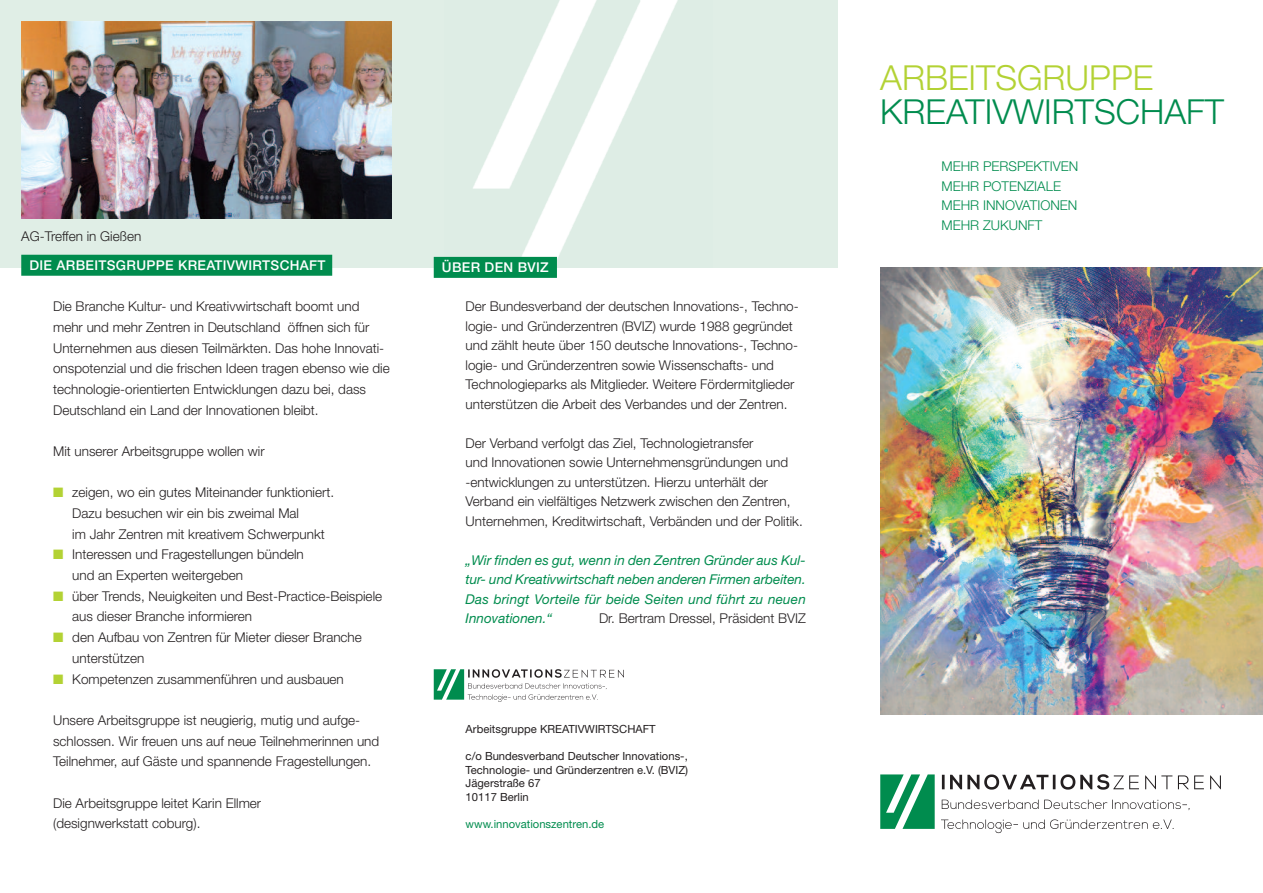
<style>
.page{position:relative;width:1263px;height:893px;background:#fff}
.page>*{position:absolute;margin:0;border:0;box-sizing:border-box;transform-origin:0 0}
.t1{font:300 34.5px "Helvetica Neue LT Std";color:#008c4e}
.t2{font:300 34.5px "Helvetica Neue LT Std";color:#b3d234}
.t3{font:300 13.5px/20.7px "Helvetica Neue LT Std";color:#231f20}
.t4{font:italic 13.5px/19.5px "Helvetica Neue LT Std";letter-spacing:.01em;color:#008c4e;text-align:justify}
.t5{font:300 13.5px/19.5px "Helvetica Neue LT Std";color:#008c4e}
.t6{font:500 13.5px "Helvetica Neue LT Std";letter-spacing:.025em;color:#fff}
.t7{font:11.25px/13.5px "Helvetica Neue LT Std";color:#231f20}
.t8{font:11.25px "Helvetica Neue LT Std";color:#008c4e}
.s1{color:#008c4e}
.s2{color:#b3d234}
</style>
<div class="page">
<div style="left:0;top:0;width:412px;height:268px;background:#e0eee6"></div>
<div style="left:412px;top:0;width:426px;height:268px;background:#e0eee6"></div>
<img style="left:444px;top:0;width:234px;height:259px">
<img style="left:880px;top:268px;width:383px;height:446px">
<svg style="left:942px;top:774px;width:279px;height:16px"></svg>
<svg style="left:941px;top:800px;width:248px;height:33px"></svg>
<svg style="left:880px;top:774px;width:55px;height:55px"></svg>
<div style="left:21px;top:255px;width:311px;height:21px;background:#008c4e"></div>
<div style="left:434px;top:257px;width:123px;height:21px;background:#008c4e"></div>
<svg style="left:434px;top:669px;width:190px;height:33px"></svg>
<img style="left:21px;top:21px;width:370px;height:198px">
<p class="t3" style="left:21px;top:227px;width:122px">AG-Treffen in Gießen</p>
<p class="t6" style="left:29px;top:260px;width:304px">DIE ARBEITSGRUPPE KREATIVWIRTSCHAFT<span class="s1">..</span></p>
<p class="t3" style="left:53px;top:297px;width:338px">Die Branche Kultur- und Kreativwirtschaft boomt und mehr und mehr Zentren in Deutschland öffnen sich für Unternehmen aus diesen Teilmärkten. Das hohe Innovati&shy;onspotenzial und die frischen Ideen tragen ebenso wie die technologie-orientierten Entwicklungen dazu bei, dass Deutschland ein Land der Innovationen bleibt.</p>
<p class="t3" style="left:53px;top:442px;width:213px">Mit unserer Arbeitsgruppe wollen wir</p>
<p class="t3" style="left:72px;top:484px;width:263px;text-indent:-19px"><span class="s2">■</span> zeigen, wo ein gutes Miteinander funktioniert.<br>Dazu besuchen wir ein bis zweimal Mal<br>im Jahr Zentren mit kreativem Schwerpunkt</p>
<p class="t3" style="left:72px;top:546px;width:233px;text-indent:-19px"><span class="s2">■</span> Interessen und Fragestellungen bündeln und an Experten weitergeben</p>
<p class="t3" style="left:72px;top:587px;width:311px;text-indent:-19px"><span class="s2">■</span> über Trends, Neuigkeiten und Best-Practice-Beispiele aus dieser Branche informieren</p>
<p class="t3" style="left:72px;top:628px;width:291px;text-indent:-19px"><span class="s2">■</span> den Aufbau von Zentren für Mieter dieser Branche unterstützen</p>
<p class="t3" style="left:53px;top:670px;width:292px"><span class="s2">■</span> Kompetenzen zusammenführen und ausbauen</p>
<p class="t3" style="left:53px;top:711px;width:328px">Unsere Arbeitsgruppe ist neugierig, mutig und aufge&shy;schlossen. Wir freuen uns auf neue Teilnehmerinnen und<br>Teilnehmer, auf Gäste und spannende Fragestellungen.</p>
<p class="t3" style="left:53px;top:794px;width:210px">Die Arbeitsgruppe leitet Karin Ellmer (designwerkstatt coburg).</p>
<p class="t6" style="left:442px;top:262px;width:117px">ÜBER DEN BVIZ<span class="s1">..</span></p>
<p class="t3" style="left:466px;top:298px;width:335px;line-height:19.5px">Der Bundesverband der deutschen Innovations-, Techno&shy;logie- und Gründerzentren (BVIZ) wurde 1988 gegründet und zählt heute über 150 deutsche Innovations-, Techno&shy;logie- und Gründerzentren sowie Wissenschafts- und Technologieparks als Mitglieder. Weitere Fördermitglieder unterstützen die Arbeit des Verbandes und der Zentren.</p>
<p class="t3" style="left:466px;top:434px;width:339px;line-height:19.5px">Der Verband verfolgt das Ziel, Technologietransfer<br>und Innovationen sowie Unternehmensgründungen und -entwicklungen zu unterstützen. Hierzu unterhält der Verband ein vielfältiges Netzwerk zwischen den Zentren, Unternehmen, Kreditwirtschaft, Verbänden und der Politik.</p>
<p class="t4" style="left:466px;top:551px;width:342px">„Wir finden es gut, wenn in den Zentren Gründer aus Kul&shy;tur- und Kreativwirtschaft neben anderen Firmen arbeiten.<br>Das bringt Vorteile für beide Seiten und führt zu neuen Innovationen.“</p>
<p class="t3" style="left:599px;top:609px;width:208px">Dr. Bertram Dressel, Präsident BVIZ</p>
<p class="t7" style="left:466px;top:723px;width:192px">Arbeitsgruppe KreAtivwirtschAft</p>
<p class="t7" style="left:466px;top:750px;width:224px">c/o Bundesverband Deutscher innovations-, technologie- und Gründerzentren e.v. (BviZ)<br>Jägerstraße 67<br>10117 Berlin</p>
<p class="t8" style="left:466px;top:819px;width:140px">www.innovationszentren.de</p>
<h1 class="t2" style="left:880px;top:65px;width:274px">ARBEITSGRUPPE</h1>
<h1 class="t1" style="left:880px;top:99px;width:345px">KREATIVWIRTSCHAFT</h1>
<p class="t5" style="left:941px;top:158px;width:138px">MEHR PERSPEKTIVEN<br>MEHR POTENZIALE<br>MEHR INNOVATIONEN<br>MEHR ZUKUNFT</p>
</div>
